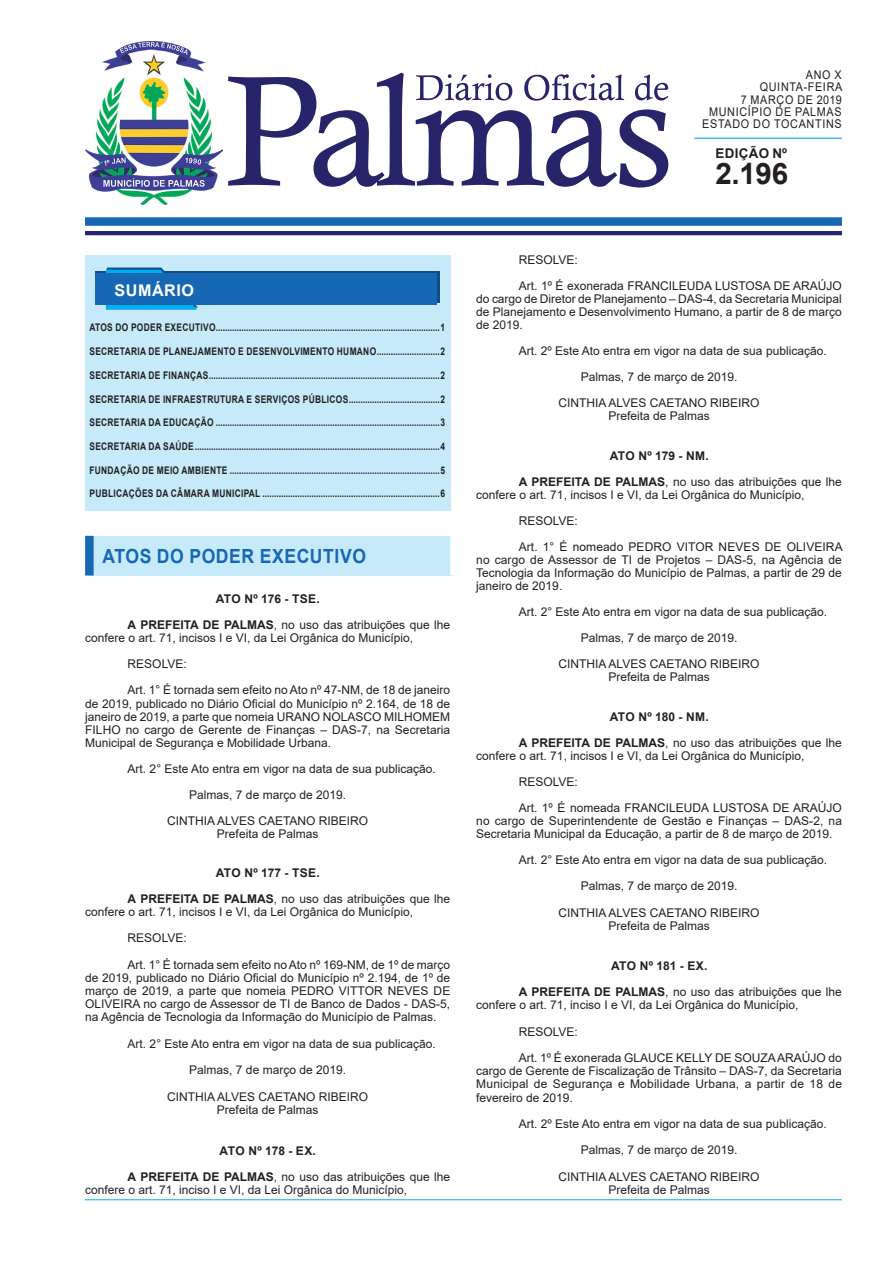
<style>
.page{position:relative;width:893px;height:1263px;background:#fff}
.page>*{position:absolute;margin:0;border:0;box-sizing:border-box;transform-origin:0 0}
.t1{font:700 29.55px "Arial";color:#231f20}
.t2{font:700 19.5px "Arial";letter-spacing:.035em;color:#1768b4;scale:.9 1}
.t3{font:700 16.2px "Arial";letter-spacing:.035em;color:#fff}
.t4{font:700 13.35px "Arial";letter-spacing:.025em;color:#231f20}
.t5{font:12px/26.1px "Arial";color:#231f20}
.t6{font:700 12px/26.1px "Arial";letter-spacing:.015em;color:#231f20}
.t7{font:12px/12.3px "Arial";letter-spacing:.065em;color:#231f20;text-align:right;scale:.9 1}
.t8{font:700 10.5px "Arial";letter-spacing:.035em;color:#231f20;scale:.8 1}
.s1{font-weight:400}
.s2{font-weight:700}
</style>
<div class="page">
<div style="left:85px;top:255px;width:365px;height:255px;background:#c6eafa"></div>
<div style="left:85px;top:217px;width:757px;height:9px;background:#1768b4"></div>
<hr style="left:85px;top:231px;width:757px;height:4px;background:#28246a">
<hr style="left:694px;top:138px;width:148px;height:1px;background:#00aeef">
<svg style="left:228px;top:73px;width:440px;height:115px"></svg>
<svg style="left:96px;top:272px;width:344px;height:31px"></svg>
<svg style="left:106px;top:268px;width:92px;height:42px"></svg>
<div style="left:96px;top:274px;width:341px;height:31px;background:#1768b4"></div>
<img style="left:85px;top:41px;width:138px;height:164px">
<hr style="left:85px;top:1199px;width:757px;height:1px;background:#00aeef">
<div style="left:89px;top:536px;width:365px;height:39px;background:#c6eafa"></div>
<div style="left:85px;top:536px;width:9px;height:39px;background:#1768b4"></div>
<div style="left:450px;top:536px;width:9px;height:39px;background:#fff"></div>
<p class="t7" style="left:702px;top:69px;width:157px">ANO X<br>QUINTA-FEIRA<br>7 MARÇO DE 2019<br>MUNICÍPIO DE PALMAS<br>ESTADO DO TOCANTINS</p>
<h1 class="t1" style="left:715px;top:153px;width:74px">2.196</h1>
<p class="t4" style="left:716px;top:144px;width:73px">EDIÇÃO Nº</p>
<h3 class="t3" style="left:114px;top:279px;width:81px">SUMÁRIO</h3>
<p class="t8" style="left:89px;top:320px;width:446px">ATOS DO PODER EXECUTIVO................................................................................................1</p>
<p class="t8" style="left:89px;top:344px;width:446px">SECRETARIA DE PLANEJAMENTO E DESENVOLVIMENTO HUMANO...........................2</p>
<p class="t8" style="left:89px;top:368px;width:446px">SECRETARIA DE FINANÇAS...................................................................................................2</p>
<p class="t8" style="left:89px;top:391px;width:446px">SECRETARIA DE INFRAESTRUTURA E SERVIÇOS PÚBLICOS.......................................2</p>
<p class="t8" style="left:89px;top:415px;width:446px">SECRETARIA DA EDUCAÇÃO ................................................................................................3</p>
<p class="t8" style="left:89px;top:439px;width:446px">SECRETARIA DA SAÚDE.........................................................................................................4</p>
<p class="t8" style="left:89px;top:463px;width:446px">FUNDAÇÃO DE MEIO AMBIENTE ..........................................................................................5</p>
<p class="t8" style="left:89px;top:486px;width:446px">PUBLICAÇÕES DA CÂMARA MUNICIPAL ............................................................................6</p>
<h2 class="t2" style="left:102px;top:542px;width:294px">ATOS DO PODER EXECUTIVO</h2>
<p class="t6" style="left:128px;top:586px;width:324px;text-indent:88px">ATO Nº 176 - TSE.<br>A PREFEITA DE PALMAS<span class="s1">, no uso das atribuições que lhe</span></p>
<p class="t5" style="left:128px;top:625px;width:324px;text-indent:-43px">confere o art. 71, incisos I e VI, da Lei Orgânica do Município,<br>RESOLVE:<br>Art. 1° É tornada sem efeito no Ato nº 47-NM, de 18 de janeiro</p>
<p class="t5" style="left:85px;top:697px;width:367px;line-height:13px;text-align:justify">de 2019, publicado no Diário Oficial do Município nº 2.164, de 18 de janeiro de 2019, a parte que nomeia URANO NOLASCO MILHOMEM FILHO no cargo de Gerente de Finanças – DAS-7, na Secretaria Municipal de Segurança e Mobilidade Urbana.</p>
<p class="t5" style="left:128px;top:755px;width:310px">Art. 2° Este Ato entra em vigor na data de sua publicação.</p>
<p class="t5" style="left:189px;top:781px;width:158px">Palmas, 7 de março de 2019.</p>
<p class="t5" style="left:167px;top:808px;width:202px">CINTHIA ALVES CAETANO RIBEIRO</p>
<p class="t5" style="left:217px;top:821px;width:103px">Prefeita de Palmas</p>
<p class="t6" style="left:128px;top:860px;width:324px;text-indent:88px">ATO Nº 177 - TSE.<br>A PREFEITA DE PALMAS<span class="s1">, no uso das atribuições que lhe</span></p>
<p class="t5" style="left:128px;top:899px;width:324px;text-indent:-43px">confere o art. 71, incisos I e VI, da Lei Orgânica do Município,<br>RESOLVE:<br>Art. 1° É tornada sem efeito no Ato nº 169-NM, de 1º de março</p>
<p class="t5" style="left:85px;top:971px;width:367px;line-height:13.2px;text-align:justify">de 2019, publicado no Diário Oficial do Município nº 2.194, de 1º de março de 2019, a parte que nomeia PEDRO VITTOR NEVES DE OLIVEIRA no cargo de Assessor de TI de Banco de Dados - DAS-5, na Agência de Tecnologia da Informação do Município de Palmas.</p>
<p class="t5" style="left:128px;top:1030px;width:310px">Art. 2° Este Ato entra em vigor na data de sua publicação.</p>
<p class="t5" style="left:189px;top:1057px;width:158px">Palmas, 7 de março de 2019.</p>
<p class="t5" style="left:167px;top:1090px;width:202px;line-height:13.4px;text-align:center">CINTHIA ALVES CAETANO RIBEIRO<br>Prefeita de Palmas</p>
<p class="t6" style="left:128px;top:1137px;width:324px;text-indent:92px">ATO Nº 178 - EX.<br>A PREFEITA DE PALMAS<span class="s1">, no uso das atribuições que lhe</span></p>
<p class="t5" style="left:85px;top:1176px;width:324px">confere o art. 71, inciso I e VI, da Lei Orgânica do Município,</p>
<p class="t5" style="left:519px;top:246px;width:325px">RESOLVE:<br>Art. 1º É exonerada FRANCILEUDA LUSTOSA DE ARAÚJO</p>
<p class="t5" style="left:476px;top:292px;width:367px;line-height:13px;text-align:justify">do cargo de Diretor de Planejamento – DAS-4, da Secretaria Municipal de Planejamento e Desenvolvimento Humano, a partir de 8 de março de 2019.</p>
<p class="t5" style="left:519px;top:338px;width:309px">Art. 2º Este Ato entra em vigor na data de sua publicação.</p>
<p class="t5" style="left:581px;top:364px;width:158px">Palmas, 7 de março de 2019.</p>
<p class="t5" style="left:559px;top:390px;width:202px">CINTHIA ALVES CAETANO RIBEIRO</p>
<p class="t5" style="left:608px;top:403px;width:103px">Prefeita de Palmas</p>
<p class="t6" style="left:519px;top:442px;width:325px;text-indent:91px">ATO Nº 179 - NM.<br>A PREFEITA DE PALMAS<span class="s1">, no uso das atribuições que lhe</span></p>
<p class="t5" style="left:519px;top:481px;width:325px;text-indent:-43px">confere o art. 71, incisos I e VI, da Lei Orgânica do Município,<br>RESOLVE:<br>Art. 1° É nomeado PEDRO VITOR NEVES DE OLIVEIRA</p>
<p class="t5" style="left:476px;top:553px;width:367px;line-height:13px;text-align:justify">no cargo de Assessor de TI de Projetos – DAS-5, na Agência de Tecnologia da Informação do Município de Palmas, a partir de 29 de janeiro de 2019.</p>
<p class="t5" style="left:519px;top:599px;width:310px">Art. 2° Este Ato entra em vigor na data de sua publicação.</p>
<p class="t5" style="left:581px;top:625px;width:158px">Palmas, 7 de março de 2019.</p>
<p class="t5" style="left:559px;top:651px;width:202px">CINTHIA ALVES CAETANO RIBEIRO</p>
<p class="t5" style="left:608px;top:664px;width:103px">Prefeita de Palmas</p>
<p class="t6" style="left:519px;top:703px;width:325px;text-indent:91px">ATO Nº 180 - NM.<br>A PREFEITA DE PALMAS<span class="s1">, no uso das atribuições que lhe</span></p>
<p class="t5" style="left:519px;top:742px;width:325px;text-indent:-43px">confere o art. 71, incisos I e VI, da Lei Orgânica do Município,<br>RESOLVE:<br>Art. 1º É nomeada FRANCILEUDA LUSTOSA DE ARAÚJO</p>
<p class="t5" style="left:476px;top:814px;width:367px;line-height:13px">no cargo de Superintendente de Gestão e Finanças – DAS-2, na<br>Secretaria Municipal da Educação, a partir de 8 de março de 2019.</p>
<p class="t5" style="left:581px;top:847px;width:248px;text-indent:-62px">Art. 2° Este Ato entra em vigor na data de sua publicação.<br>Palmas, 7 de março de 2019.</p>
<p class="t5" style="left:559px;top:906px;width:202px;line-height:13.2px;text-align:center">CINTHIA ALVES CAETANO RIBEIRO<br>Prefeita de Palmas</p>
<p class="t6" style="left:611px;top:952px;width:98px">ATO Nº 181 - EX.</p>
<p class="t5" style="left:476px;top:985px;width:367px;line-height:13.2px;text-indent:43px"><span class="s2">A PREFEITA DE PALMAS</span>, no uso das atribuições que lhe confere o art. 71, inciso I e VI, da Lei Orgânica do Município,</p>
<p class="t5" style="left:519px;top:1018px;width:61px">RESOLVE:</p>
<p class="t5" style="left:476px;top:1051px;width:367px;line-height:13.2px;text-align:justify;text-indent:43px">Art. 1º É exonerada GLAUCE KELLY DE SOUZA ARAÚJO do cargo de Gerente de Fiscalização de Trânsito – DAS-7, da Secretaria Municipal de Segurança e Mobilidade Urbana, a partir de 18 de fevereiro de 2019.</p>
<p class="t5" style="left:519px;top:1111px;width:309px">Art. 2º Este Ato entra em vigor na data de sua publicação.</p>
<p class="t5" style="left:559px;top:1137px;width:202px;text-align:center">Palmas, 7 de março de 2019.<br>CINTHIA ALVES CAETANO RIBEIRO</p>
<p class="t5" style="left:608px;top:1176px;width:103px">Prefeita de Palmas</p>
</div>
